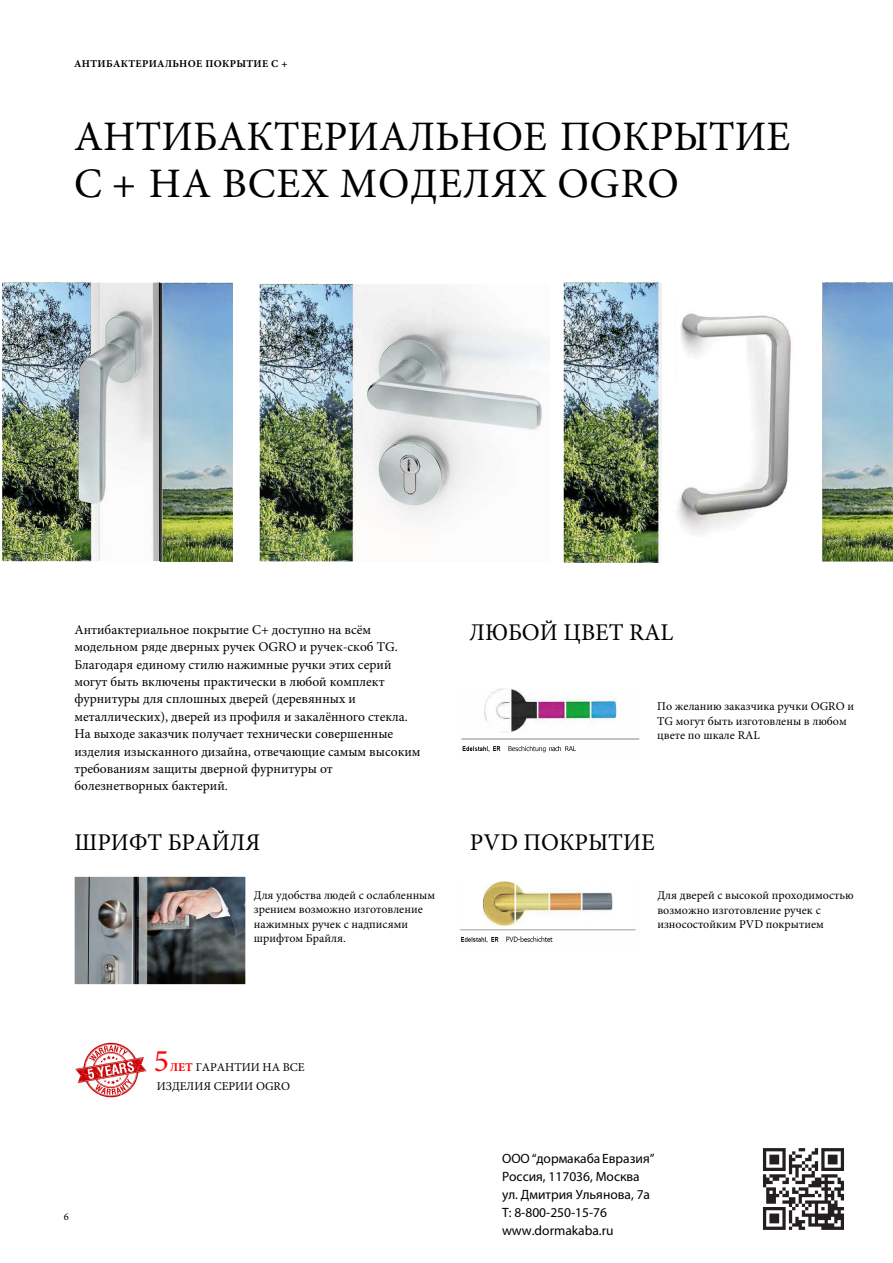
<style>
.page{position:relative;width:893px;height:1263px;background:#fff}
.page>*{position:absolute;margin:0;border:0;box-sizing:border-box;transform-origin:0 0}
.t1{font:42px/46.5px "Minion Pro";color:#000}
.t2{font:31.5px "Minion Pro";color:#f00}
.t3{font:24px "Minion Pro";color:#000}
.t4{font:13.5px/17.4px "Minion Pro";color:#000}
.t5{font:13.5px/18px "Myriad Pro";color:#000}
.t6{font:12px/14.4px "Minion Pro";color:#000}
.t7{font:700 10.5px "Minion Pro";letter-spacing:.035em;color:#000}
.t8{font:10.5px "Minion Pro";color:#000}
.s1{font-weight:700;color:#f00}
</style>
<div class="page">
<img style="left:763px;top:1148px;width:81px;height:82px">
<img style="left:461px;top:688px;width:179px;height:65px">
<img style="left:460px;top:881px;width:176px;height:62px">
<img style="left:259px;top:283px;width:290px;height:279px">
<img style="left:677px;top:313px;width:114px;height:221px">
<img style="left:2px;top:282px;width:230px;height:280px">
<img style="left:563px;top:282px;width:98px;height:281px">
<img style="left:822px;top:282px;width:71px;height:280px">
<img style="left:74px;top:876px;width:172px;height:109px">
<img style="left:76px;top:1042px;width:70px;height:56px">
<p class="t7" style="left:74px;top:57px;width:215px">АНТИБАКТЕРИАЛЬНОЕ ПОКРЫТИЕ С +</p>
<h1 class="t1" style="left:74px;top:114px;width:717px">АНТИБАКТЕРИАЛЬНОЕ ПОКРЫТИЕ<br>С + НА ВСЕХ МОДЕЛЯХ OGRO</h1>
<p class="t4" style="left:74px;top:621px;width:348px">Антибактериальное покрытие C+ доступно на всём модельном ряде дверных ручек OGRO и ручек-скоб TG.<br>Благодаря единому стилю нажимные ручки этих серий могут быть включены практически в любой комплект фурнитуры для сплошных дверей (деревянных и металлических), дверей из профиля и закалённого стекла.<br>На выходе заказчик получает технически совершенные изделия изысканного дизайна, отвечающие самым высоким требованиям защиты дверной фурнитуры от болезнетворных бактерий.</p>
<h3 class="t3" style="left:74px;top:826px;width:188px">ШРИФТ БРАЙЛЯ</h3>
<p class="t6" style="left:254px;top:888px;width:183px">Для удобства людей с ослабленным зрением возможно изготовление нажимных ручек с надписями шрифтом Брайля.</p>
<h3 class="t3" style="left:470px;top:616px;width:205px">ЛЮБОЙ ЦВЕТ RAL</h3>
<p class="t6" style="left:657px;top:699px;width:198px">По желанию заказчика ручки OGRO и<br>TG могут быть изготовлены в любом цвете по шкале RAL</p>
<h3 class="t3" style="left:470px;top:826px;width:186px">PVD ПОКРЫТИЕ</h3>
<p class="t6" style="left:657px;top:888px;width:198px">Для дверей с высокой проходимостью возможно изготовление ручек с износостойким PVD покрытием</p>
<p class="t8" style="left:64px;top:1209px;width:7px">6</p>
<h2 class="t2" style="left:154px;top:1040px;width:17px">5</h2>
<p class="t6" style="left:157px;top:1058px;width:149px;line-height:19px;text-indent:14px"><span class="s1">ЛЕТ</span> ГАРАНТИИ НА ВСЕ<br>ИЗДЕЛИЯ СЕРИИ OGRO</p>
<p class="t5" style="left:502px;top:1150px;width:154px">ООО “дормакаба Евразия”<br>Россия, 117036, Москва ул. Дмитрия Ульянова, 7а<br>T: 8-800-250-15-76 www.dormakaba.ru</p>
</div>
